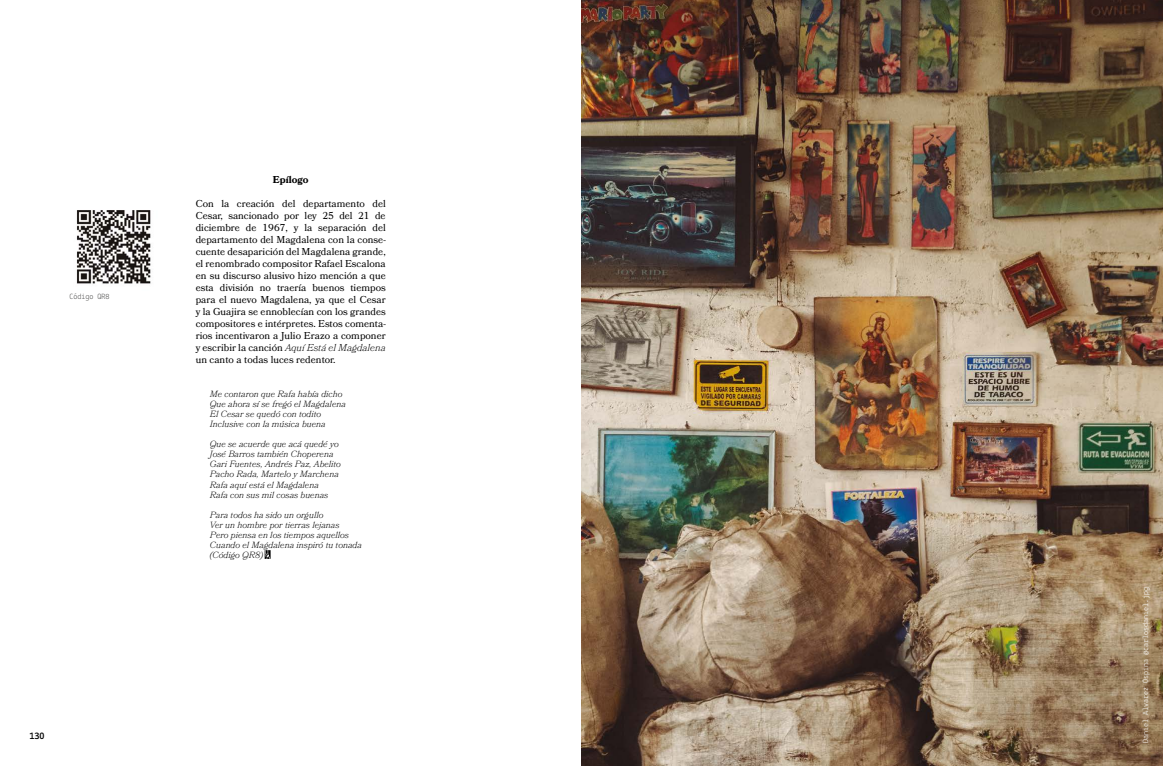
<style>
.page{position:relative;width:1163px;height:766px;background:#fff}
.page>*{position:absolute;margin:0;border:0;box-sizing:border-box;transform-origin:0 0}
.t1{font:10px/12px "Bookmania";color:#000;text-align:justify}
.t2{font:700 10px "Bookmania";color:#000}
.t3{font:700 10px "Lekton";color:#000}
.t4{font:italic 300 9px/10px "Bookmania";color:#000}
.t5{font:8px "Lekton";color:#fff}
.t6{font:8px "Lekton";color:#575756}
.s1{font-weight:300;font-style:italic}
</style>
<div class="page">
<img style="left:76px;top:210px;width:75px;height:74px">
<svg style="left:264px;top:550px;width:6px;height:8px"></svg>
<img style="left:581px;top:0;width:581px;height:765px">
<p class="t6" style="left:69px;top:291px;width:41px">Código QR8</p>
<p class="t3" style="left:29px;top:729px;width:17px">130</p>
<p class="t2" style="left:273px;top:174px;width:37px">Epílogo</p>
<p class="t1" style="left:196px;top:198px;width:191px">Con la creación del departamento del Cesar, sancionado por ley 25 del 21 de diciembre de 1967, y la separación del departamento del Magdalena con la conse&shy;cuente desaparición del Magdalena grande, el renombrado compositor Rafael Escalona en su discurso alusivo hizo mención a que esta división no traería buenos tiempos para el nuevo Magdalena, ya que el Cesar y la Guajira se ennoblecían con los grandes compositores e intérpretes. Estos comenta&shy;rios incentivaron a Julio Erazo a componer y escribir la canción <span class="s1">Aquí Está el Magdalena </span>un canto a todas luces redentor.</p>
<p class="t4" style="left:210px;top:389px;width:138px">Me contaron que Rafa había dicho<br>Que ahora sí se fregó el Magdalena<br>El Cesar se quedó con todito<br>Inclusive con la música buena</p>
<p class="t4" style="left:210px;top:439px;width:132px">Que se acuerde que acá quedé yo<br>José Barros también Choperena<br>Gari Fuentes, Andrés Paz, Abelito<br>Pacho Rada, Martelo y Marchena<br>Rafa aquí está el Magdalena<br>Rafa con sus mil cosas buenas</p>
<p class="t4" style="left:210px;top:509px;width:154px">Para todos ha sido un orgullo<br>Ver un hombre por tierras lejanas<br>Pero piensa en los tiempos aquellos<br>Cuando el Magdalena inspiró tu tonada (Código QR8)</p>
<p class="t5" style="left:1140px;top:742px;width:158px;rotate:-90deg">Daniel Alvarez Ospina @carlosdaniel.jpg</p>
</div>
